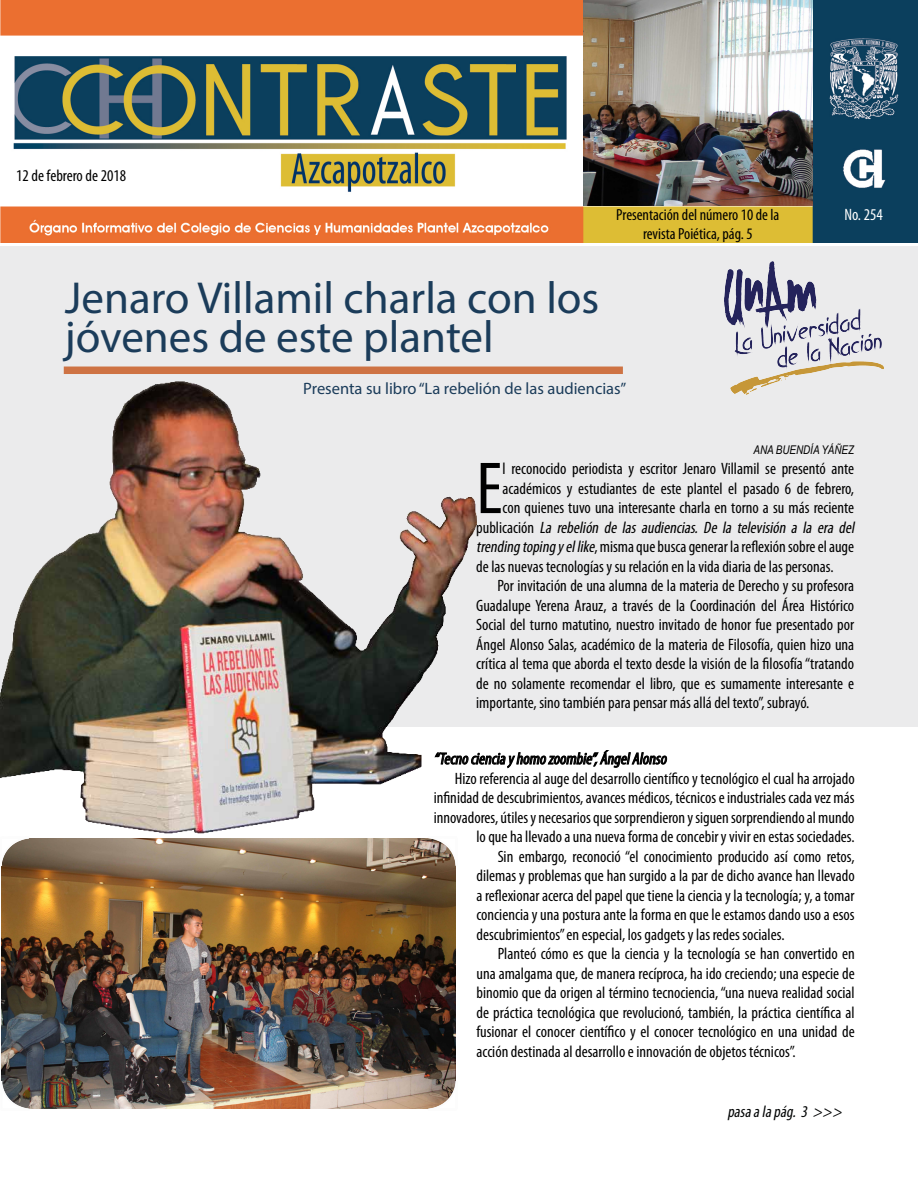
<style>
.page{position:relative;width:918px;height:1188px;background:#fff}
.page>*{position:absolute;margin:0;border:0;box-sizing:border-box;transform-origin:0 0}
.t1{font:condensed 74.4px "Myriad Pro";color:#000}
.t2{font:45px/39px "Myriad Pro";color:#1b3c5a}
.t3{font:condensed 16.5px "Myriad Pro";color:#000}
.t4{font:italic condensed 16.5px "Myriad Pro";color:#000}
.t5{font:16.5px "Myriad Pro";color:#1b3c5a}
.t6{font:italic condensed 16.5px "Myriad Pro";color:#040606}
.t7{font:condensed 16.5px "Myriad Pro";color:#fff}
.t8{font:condensed 16.05px/19.5px "Myriad Pro";color:#000;text-align:center}
.t9{font:italic 12px "Arial Narrow";color:#000}
.s1{font-style:normal}
.s2{font-style:italic}
</style>
<div class="page">
<div style="left:0;top:247px;width:918px;height:480px;background:#ebebec"></div>
<img style="left:0;top:0;width:918px;height:243px">
<img style="left:583px;top:0;width:230px;height:205px">
<img style="left:725px;top:261px;width:158px;height:134px">
<div style="left:64px;top:367px;width:559px;height:7px;background:#ce7344"></div>
<img style="left:0;top:366px;width:487px;height:513px">
<svg style="left:434px;top:703px;width:234px;height:86px"></svg>
<img style="left:1px;top:839px;width:454px;height:270px">
<svg style="left:1px;top:837px;width:28px;height:29px"></svg>
<svg style="left:1px;top:1081px;width:29px;height:28px"></svg>
<svg style="left:428px;top:1081px;width:28px;height:28px"></svg>
<svg style="left:428px;top:837px;width:29px;height:29px"></svg>
<p class="t3" style="left:16px;top:166px;width:111px">12 de febrero de 2018</p>
<p class="t8" style="left:616px;top:205px;width:165px">Presentación del número 10 de la revista Poiética, pág. 5</p>
<p class="t7" style="left:845px;top:205px;width:40px">No. 254</p>
<h2 class="t2" style="left:65px;top:278px;width:536px">Jenaro Villamil charla con los jóvenes de este plantel</h2>
<p class="t5" style="left:303px;top:378px;width:325px">Presenta su libro “La rebelión de las audiencias”</p>
<p class="t9" style="left:754px;top:441px;width:102px">ANA BUENDÍA YÁÑEZ</p>
<h1 class="t1" style="left:476px;top:448px;width:28px">E</h1>
<p class="t3" style="left:503px;top:460px;width:353px">l reconocido periodista y escritor Jenaro Villamil se presentó ante</p>
<p class="t3" style="left:503px;top:479px;width:353px">académicos y estudiantes de este plantel el pasado 6 de febrero,</p>
<p class="t3" style="left:503px;top:499px;width:353px">con quienes tuvo una interesante charla en torno a su más reciente</p>
<p class="t4" style="left:476px;top:518px;width:383px"><span class="s1">p u b l i c a c i ó n</span> La rebelión de las audiencias. De la televisión a la era del</p>
<p class="t3" style="left:476px;top:538px;width:379px"><span class="s2">trending toping yellike</span>, misma que busca generar la reflexión sobre el auge</p>
<p class="t3" style="left:476px;top:557px;width:359px">de las nuevas tecnologías y su relación en la vida diaria de las personas.</p>
<p class="t3" style="left:497px;top:577px;width:358px">Por invitación de una alumna de la materia de Derecho y su profesora</p>
<p class="t3" style="left:476px;top:596px;width:380px">Guadalupe Yerena Arauz, a través de la Coordinación del Área Histórico</p>
<p class="t3" style="left:476px;top:616px;width:380px">Social del turno matutino, nuestro invitado de honor fue presentado por</p>
<p class="t3" style="left:476px;top:635px;width:380px">Ángel Alonso Salas, académico de la materia de Filosofía, quien hizo una</p>
<p class="t3" style="left:476px;top:655px;width:379px">crítica al tema que aborda el texto desde la visión de la filosofía “tratando</p>
<p class="t3" style="left:476px;top:674px;width:379px">de no solamente recomendar el libro, que es sumamente interesante e</p>
<p class="t3" style="left:476px;top:694px;width:335px">importante, sino también para pensar más allá del texto”, subrayó.</p>
<p class="t4" style="left:434px;top:750px;width:237px">“Tecno cienciayhomo zoombie”,ÁngelAlonso</p>
<p class="t3" style="left:455px;top:769px;width:401px">Hizo referencia al auge del desarrollo científico y tecnológico el cual ha arrojado</p>
<p class="t3" style="left:434px;top:789px;width:422px">infinidad de descubrimientos, avances médicos, técnicos e industriales cada vez más</p>
<p class="t3" style="left:434px;top:808px;width:422px">innovadores, útiles y necesarios que sorprendieron y siguen sorprendiendo al mundo</p>
<p class="t3" style="left:476px;top:828px;width:380px">lo que ha llevado a una nueva forma de concebir y vivir en estas sociedades.</p>
<p class="t3" style="left:498px;top:847px;width:358px">Sin embargo, reconoció “el conocimiento producido así como retos,</p>
<p class="t3" style="left:476px;top:867px;width:380px">dilemas y problemas que han surgido a la par de dicho avance han llevado</p>
<p class="t3" style="left:476px;top:886px;width:380px">a reflexionar acerca del papel que tiene la ciencia y la tecnología; y, a tomar</p>
<p class="t3" style="left:476px;top:906px;width:380px">conciencia y una postura ante la forma en que le estamos dando uso a esos</p>
<p class="t3" style="left:476px;top:925px;width:310px">descubrimientos” en especial, los gadgets y las redes sociales.</p>
<p class="t3" style="left:498px;top:945px;width:358px">Planteó cómo es que la ciencia y la tecnología se han convertido en</p>
<p class="t3" style="left:476px;top:964px;width:380px">una amalgama que, de manera recíproca, ha ido creciendo; una especie de</p>
<p class="t3" style="left:476px;top:984px;width:380px">binomio que da origen al término tecnociencia, “una nueva realidad social</p>
<p class="t3" style="left:476px;top:1003px;width:380px">de práctica tecnológica que revolucionó, también, la práctica científica al</p>
<p class="t3" style="left:476px;top:1023px;width:380px">fusionar el conocer científico y el conocer tecnológico en una unidad de</p>
<p class="t3" style="left:476px;top:1042px;width:321px">acción destinada al desarrollo e innovación de objetos técnicos”.</p>
<p class="t6" style="left:727px;top:1102px;width:119px">pasaalapág. 3 &gt;&gt;&gt;</p>
</div>
